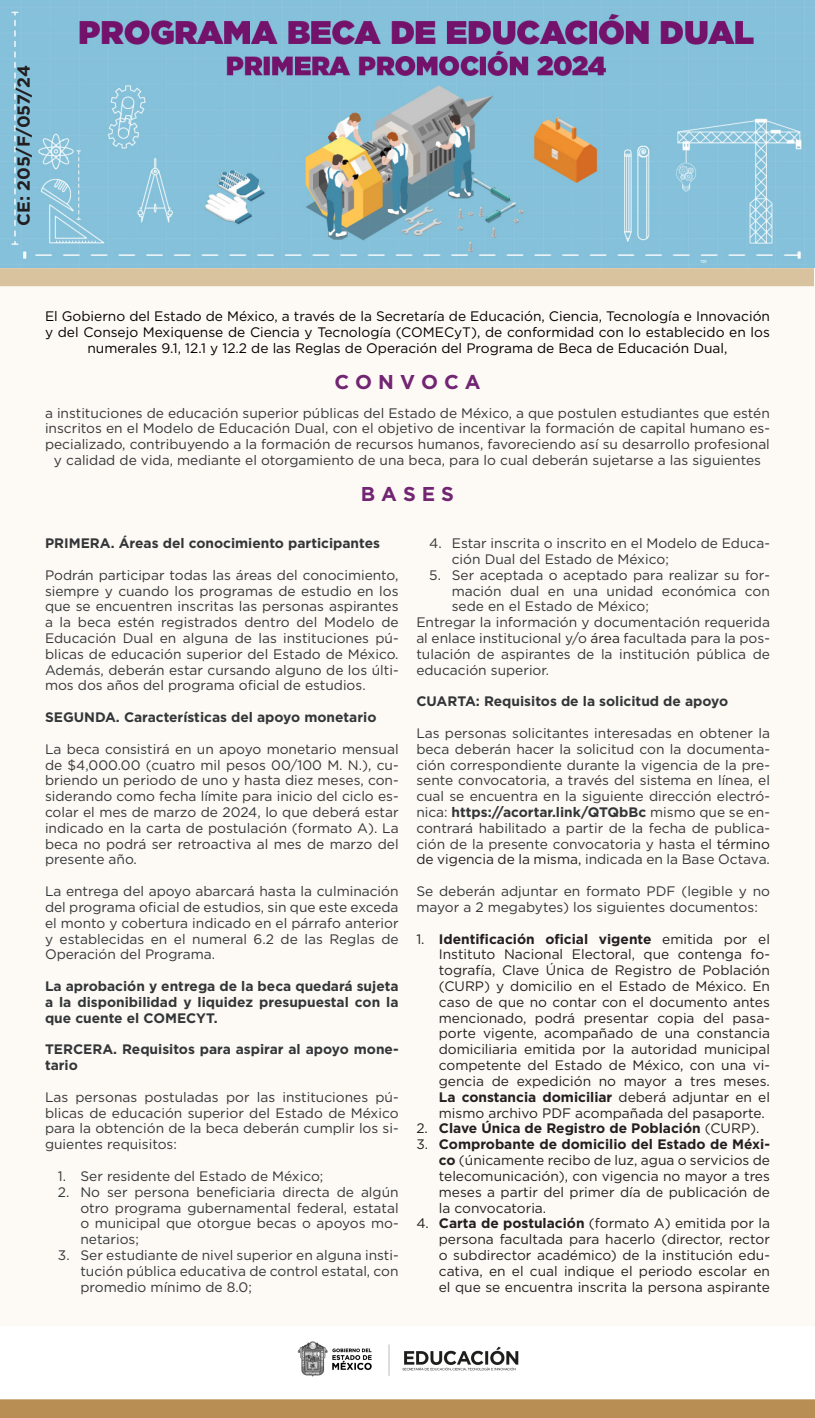
<style>
.page{position:relative;width:815px;height:1418px;background:#fff}
.page>*{position:absolute;margin:0;border:0;box-sizing:border-box;transform-origin:0 0}
.t1{font:700 20px "Gotham";color:#712572}
.t2{font:700 17.5px "Gotham";color:#231f20}
.textos{font:13.75px/15.8px "Gotham";color:#333638;text-align:justify}
.t3{font:13.75px/15.8px "Gotham";color:#231f20;text-align:justify}
.t4{font:700 13.75px/15.8px "Gotham";color:#333638;text-align:justify}
.t5{font:13.75px/15.8px "Gotham";color:#000;text-align:center}
.t6{font:700 13.75px "Gotham";color:#231f20}
.s1{color:#231f20}
.s2{font-weight:700}
.s3{font-weight:400}
</style>
<div class="page">
<img style="left:0;top:267px;width:815px;height:1150px">
<img style="left:0;top:0;width:815px;height:267px">
<p class="t2" style="left:12px;top:226px;width:162px;rotate:-90deg">CE: 205/F/057/24</p>
<p class="t5" style="left:45px;top:308px;width:727px">El Gobierno del Estado de México, a través de la Secretaría de Educación, Ciencia, Tecnología e Innovación y del Consejo Mexiquense de Ciencia y Tecnología (COMECyT), de conformidad con lo establecido en los numerales 9.1, 12.1 y 12.2 de las Reglas de Operación del Programa de Beca de Educación Dual,</p>
<p class="t1" style="left:334px;top:368px;width:148px">C O N V O C A</p>
<p class="textos" style="left:45px;top:404px;width:726px;text-align:center">a instituciones de educación superior públicas del Estado de México, a que postulen estudiantes que estén inscritos en el Modelo de Educación Dual, con el objetivo de incentivar la formación de capital humano es&shy;pecializado, contribuyendo a la formación de recursos humanos, favoreciendo así su desarrollo profesional y calidad de vida, mediante el otorgamiento de una beca, para lo cual deberán sujetarse a las siguientes</p>
<p class="t1" style="left:361px;top:480px;width:95px">B A S E S</p>
<p class="t4" style="left:45px;top:535px;width:337px">PRIMERA. Áreas del conocimiento participantes</p>
<p class="textos" style="left:45px;top:566px;width:355px">Podrán participar todas las áreas del conocimiento, siempre y cuando los programas de estudio en los que se encuentren inscritas las personas aspirantes a la beca estén registrados dentro del Modelo de Educación Dual en alguna de las instituciones pú&shy;blicas de educación superior del Estado de México.<br>Además, deberán estar cursando alguno de los últi&shy;mos dos años del programa oficial de estudios.</p>
<p class="t4" style="left:45px;top:709px;width:333px">SEGUNDA. Características del apoyo monetario</p>
<p class="textos" style="left:45px;top:740px;width:355px">La beca consistirá en un apoyo monetario mensual de $4,000.00 (cuatro mil pesos 00/100 M. N.), cu&shy;briendo un periodo de uno y hasta diez meses, con&shy;siderando como fecha límite para inicio del ciclo es&shy;colar el mes de marzo de 2024, lo que deberá estar indicado en la carta de postulación (formato A). La beca no podrá ser retroactiva al mes de marzo del presente año.</p>
<p class="textos" style="left:45px;top:883px;width:355px">La entrega del apoyo abarcará hasta la culminación del programa oficial de estudios, sin que este exceda el monto y cobertura indicado en el párrafo anterior y establecidas en el numeral 6.2 de las Reglas de Operación del Programa.</p>
<p class="t4" style="left:45px;top:978px;width:355px">La aprobación y entrega de la beca quedará sujeta a la disponibilidad y liquidez presupuestal con la que cuente el COMECYT.</p>
<p class="t4" style="left:45px;top:1041px;width:355px">TERCERA. Requisitos para aspirar al apoyo mone&shy;tario</p>
<p class="textos" style="left:45px;top:1088px;width:355px">Las personas postuladas por las instituciones pú&shy;blicas de educación superior del Estado de México para la obtención de la beca deberán cumplir los si&shy;guientes requisitos:</p>
<p class="textos" style="left:58px;top:1167px;width:267px">1. Ser residente del Estado de México;</p>
<p class="textos" style="left:80px;top:1183px;width:320px;text-indent:-22px">2. No ser persona beneficiaria directa de algún otro programa gubernamental federal, estatal o municipal que otorgue becas o apoyos mo&shy;netarios;</p>
<p class="textos" style="left:80px;top:1246px;width:320px;text-indent:-22px">3. Ser estudiante de nivel superior en alguna insti&shy;tución pública educativa de control estatal, con promedio mínimo de 8.0;</p>
<p class="textos" style="left:452px;top:535px;width:320px;text-indent:-22px">4. Estar inscrita o inscrito en el Modelo de Educa&shy;ción Dual del Estado de México;</p>
<p class="textos" style="left:452px;top:566px;width:320px;text-indent:-22px">5. Ser aceptada o aceptado para realizar su for&shy;mación dual en una unidad económica con sede en el Estado de México;</p>
<p class="textos" style="left:416px;top:614px;width:355px">Entregar la información y documentación requerida al enlace institucional y/o <span class="s1">área</span> facultada para la pos&shy;tulación de aspirantes de la institución pública de educación superior.</p>
<p class="t4" style="left:416px;top:693px;width:313px">CUARTA: Requisitos de la solicitud de apoyo</p>
<p class="textos" style="left:416px;top:725px;width:355px">Las personas solicitantes interesadas en obtener la beca deberán hacer la solicitud con la documenta&shy;ción correspondiente durante la vigencia de la pre&shy;sente convocatoria, a través del sistema en línea, el cual se encuentra en la siguiente dirección electró&shy;nica: <span class="s2">https://acortar.link/QTQbBc</span> mismo que se en&shy;contrará habilitado a partir de la fecha de publica&shy;ción de la presente convocatoria y hasta el <span class="s1">término de vigencia de la misma,</span> indicada en la Base Octava.</p>
<p class="textos" style="left:416px;top:883px;width:355px">Se deberán adjuntar en formato PDF (legible y no mayor a 2 megabytes) los siguientes documentos:</p>
<p class="t3" style="left:439px;top:930px;width:333px;text-indent:-22px">1. <span class="s2">Identificación oficial vigente</span> emitida por el Instituto Nacional Electoral, que contenga fo&shy;tografía, Clave Única de Registro de Población (CURP) y domicilio en el Estado de México. En caso de que no contar con el documento antes mencionado, podrá presentar copia del pasa&shy;porte vigente, acompañado de una constancia domiciliaria emitida por la autoridad municipal competente del Estado de México, con una vi&shy;gencia de expedición no mayor a tres meses.<br><span class="s2">La constancia domiciliar</span> deberá adjuntar en el mismo archivo PDF acompañada del pasaporte.</p>
<p class="t6" style="left:416px;top:1119px;width:345px"><span class="s3">2.</span> Clave Única de Registro de Población <span class="s3">(CURP).</span></p>
<p class="t3" style="left:439px;top:1136px;width:333px;text-indent:-22px">3. <span class="s2">Comprobante de domicilio del Estado de Méxi&shy;co</span> (únicamente recibo de luz, agua o servicios de telecomunicación), con vigencia no mayor a tres meses a partir del primer día de publicación de la convocatoria.</p>
<p class="t3" style="left:439px;top:1215px;width:333px;text-indent:-22px">4. <span class="s2">Carta de postulación</span> (formato A) emitida por la persona facultada para hacerlo (director, rector o subdirector académico) de la institución edu&shy;cativa, en el cual indique el periodo escolar en el que se encuentra inscrita la persona aspirante</p>
</div>
